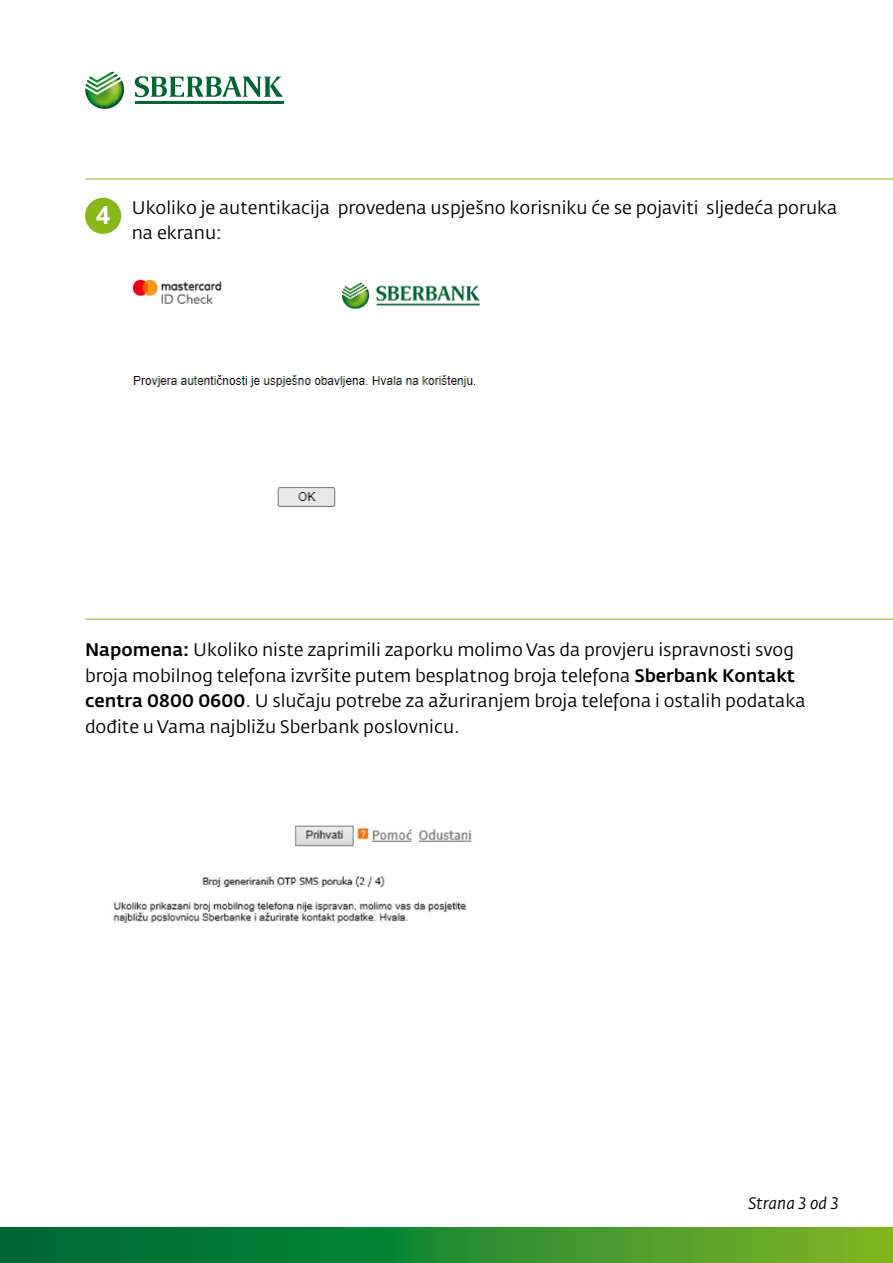
<style>
.page{position:relative;width:893px;height:1263px;background:#fff}
.page>*{position:absolute;margin:0;border:0;box-sizing:border-box;transform-origin:0 0}
.t1{font:700 25.5px "Arial";color:#fff}
.t2{font:18px/25.5px "Fedra Sans Pro";color:#000}
.t3{font:italic 16.5px "Fedra Sans Pro";color:#000}
.s1{font-weight:500}
</style>
<div class="page">
<svg style="left:0;top:1227px;width:893px;height:36px;background:#2b8c2f"></svg>
<svg style="left:85px;top:72px;width:39px;height:37px"></svg>
<svg style="left:135px;top:76px;width:148px;height:21px"></svg>
<hr style="left:135px;top:102px;width:148px;height:2px;background:#063">
<div style="left:85px;top:198px;width:36px;height:36px;background:#86b918;border-radius:50%"></div>
<img style="left:132px;top:279px;width:348px;height:228px">
<img style="left:113px;top:821px;width:359px;height:103px">
<hr style="left:85px;top:179px;width:808px;height:1px;background:#86b91d">
<hr style="left:85px;top:619px;width:808px;height:1px;background:#86b91d">
<h1 class="t1" style="left:96px;top:198px;width:16px">4</h1>
<p class="t2" style="left:132px;top:195px;width:707px">Ukoliko je autentikacija provedena uspješno korisniku će se pojaviti sljedeća poruka na ekranu:</p>
<p class="t2" style="left:85px;top:637px;width:722px"><span class="s1">Napomena:</span> Ukoliko niste zaprimili zaporku molimo Vas da provjeru ispravnosti svog broja mobilnog telefona izvršite putem besplatnog broja telefona <span class="s1">Sberbank Kontakt centra 0800 0600</span>. U slučaju potrebe za ažuriranjem broja telefona i ostalih podataka dođite u Vama najbližu Sberbank poslovnicu.</p>
<p class="t3" style="left:749px;top:1193px;width:91px">Strana 3 od 3</p>
</div>
